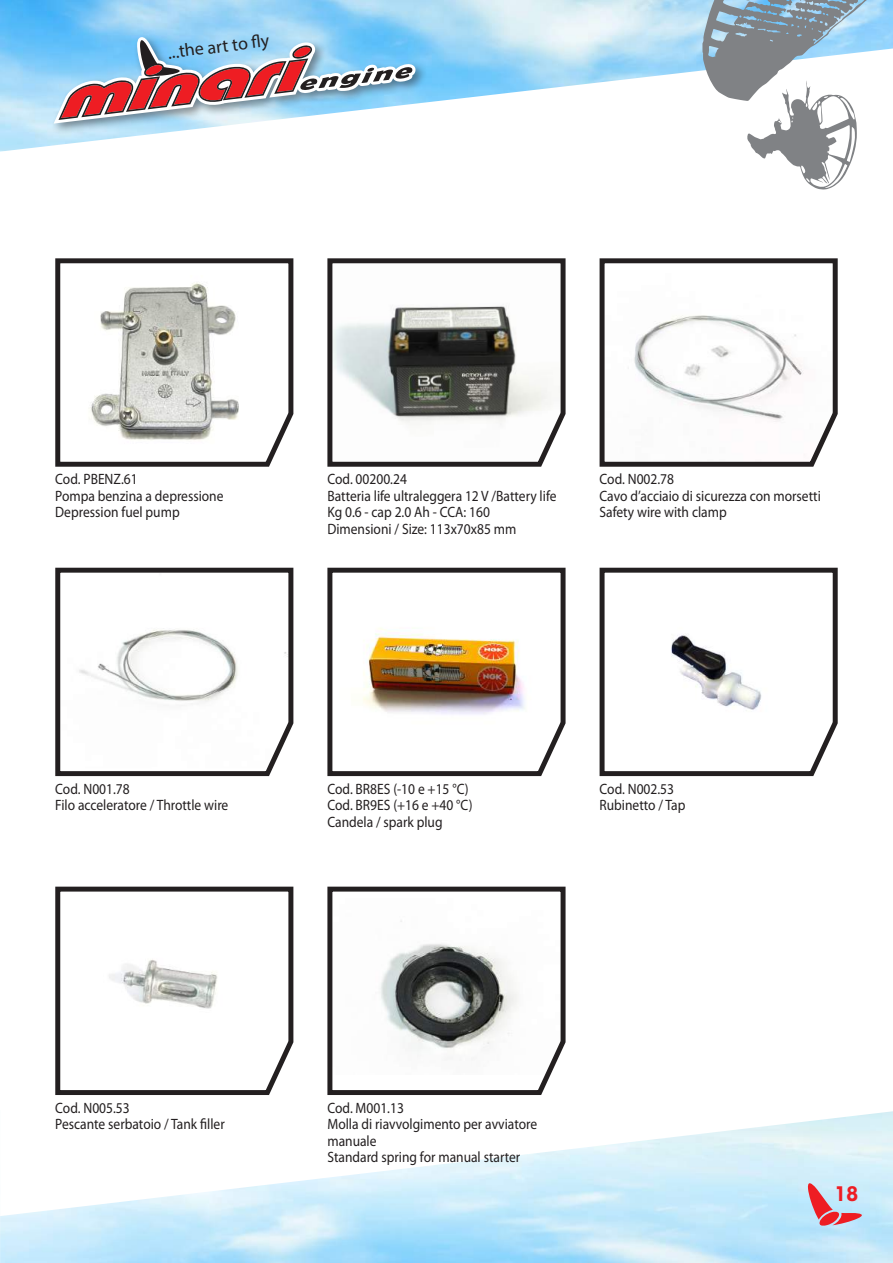
<style>
.page{position:relative;width:893px;height:1263px;background:#fff}
.page>*{position:absolute;margin:0;border:0;box-sizing:border-box;transform-origin:0 0}
.t1{font:600 21px "Bauhaus Std";color:#ee1d23}
.t2{font:18px "Myriad Pro";color:#231f20}
.t3{font:15px/16.5px "Myriad Pro";color:#231f20;scale:.9 1}
</style>
<div class="page">
<img style="left:0;top:0;width:702px;height:152px">
<svg style="left:702px;top:0;width:191px;height:190px"></svg>
<div style="left:51px;top:34px;width:377px;height:102px;background:#231f20;opacity:.48"></div>
<svg style="left:54px;top:37px;width:362px;height:87px"></svg>
<svg style="left:808px;top:1183px;width:54px;height:43px;background:#d0a7b5"></svg>
<svg style="left:55px;top:258px;width:239px;height:209px"></svg>
<svg style="left:327px;top:258px;width:239px;height:209px"></svg>
<svg style="left:599px;top:258px;width:239px;height:209px"></svg>
<svg style="left:55px;top:886px;width:239px;height:209px"></svg>
<svg style="left:327px;top:886px;width:239px;height:209px"></svg>
<svg style="left:55px;top:567px;width:239px;height:210px"></svg>
<img style="left:327px;top:567px;width:239px;height:210px">
<svg style="left:599px;top:567px;width:239px;height:210px"></svg>
<p class="t2" style="left:167px;top:42px;width:104px;rotate:-7deg">...the art to fly</p>
<p class="t3" style="left:55px;top:471px;width:188px">Cod. PBENZ.61<br>Pompa benzina a depressione<br>Depression fuel pump</p>
<p class="t3" style="left:600px;top:471px;width:247px">Cod. N002.78<br>Cavo d’acciaio di sicurezza con morsetti<br>Safety wire with clamp</p>
<p class="t3" style="left:327px;top:471px;width:256px">Cod. 00200.24<br>Batteria life ultraleggera 12 V /Battery life<br>Kg 0.6 - cap 2.0 Ah - CCA: 160<br>Dimensioni / Size: 113x70x85 mm</p>
<p class="t3" style="left:55px;top:781px;width:194px">Cod. N001.78<br>Filo acceleratore / Throttle wire</p>
<p class="t3" style="left:327px;top:781px;width:163px">Cod. BR8ES (-10 e +15 °C)<br>Cod. BR9ES (+16 e +40 °C)<br>Candela / spark plug</p>
<p class="t3" style="left:600px;top:781px;width:97px">Cod. N002.53<br>Rubinetto / Tap</p>
<p class="t3" style="left:55px;top:1100px;width:190px">Cod. N005.53<br>Pescante serbatoio / Tank filler</p>
<p class="t3" style="left:327px;top:1100px;width:235px">Cod. M001.13<br>Molla di riavvolgimento per avviatore manuale<br>Standard spring for manual starter</p>
<h1 class="t1" style="left:835px;top:1181px;width:25px">18</h1>
</div>
